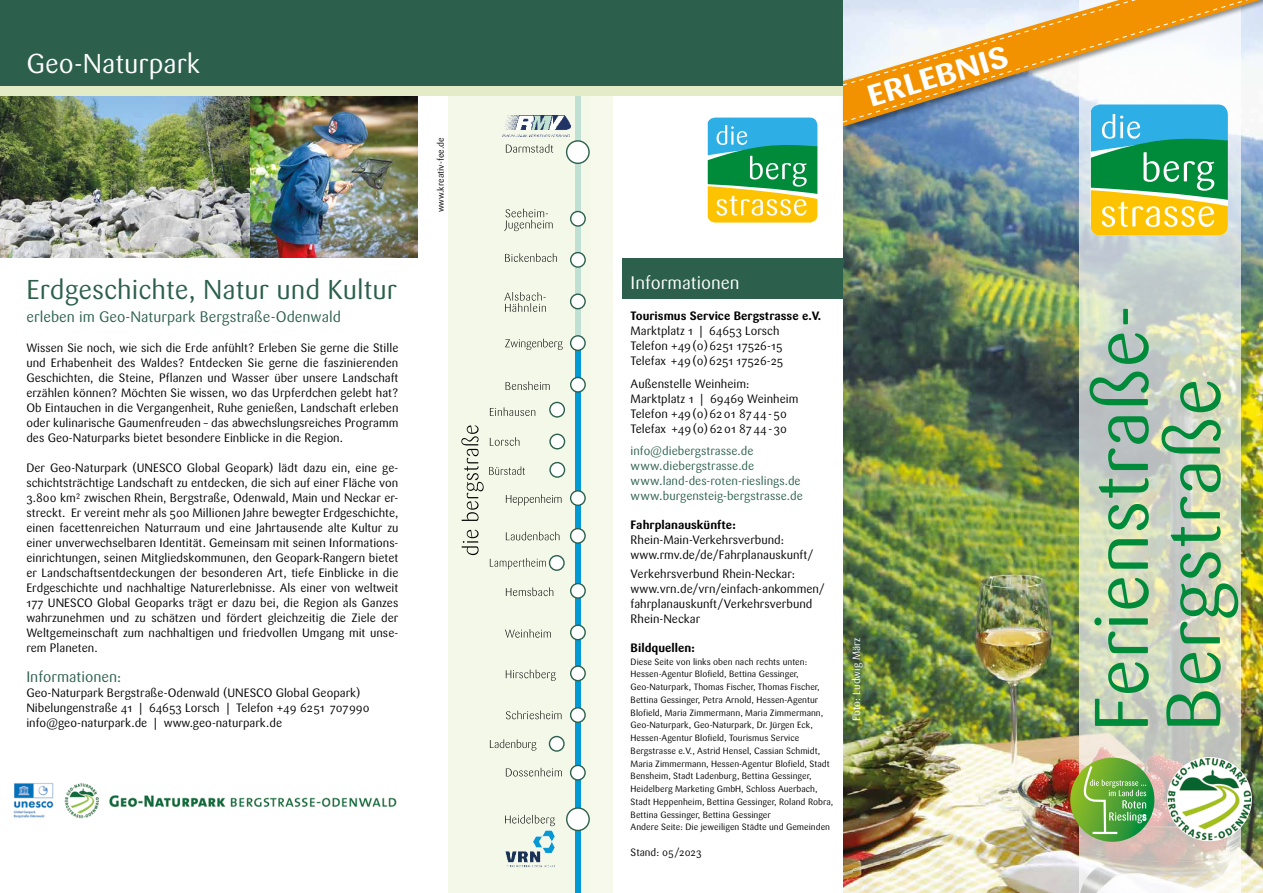
<style>
.page{position:relative;width:1263px;height:893px;background:#fff}
.page>*{position:absolute;margin:0;border:0;box-sizing:border-box;transform-origin:0 0}
.t1{font:75px "Sari";color:#008b3b}
.t2{font:700 30px "Sari";color:#fff;scale:1.12 1}
.t3{font:27px "Sari";color:#2c604d}
.t4{font:27px "Sari";color:#fff}
.t5{font:18px "Sari";color:#fff}
.t6{font:15px "Sari";color:#2c604d}
.t7{font:12px/15px "Sari";color:#000}
.t8{font:12px/15px "Sari";color:#2c604d}
.t9{font:700 12px "Sari";color:#000}
.t10{font:10.5px "Sari";color:#fff}
.t11{font:10.5px "Sari";color:#000}
.t12{font:9px/12.8px "Sari";color:#000}
</style>
<div class="page">
<img style="left:0;top:96px;width:418px;height:161px">
<div style="left:0;top:0;width:843px;height:88px;background:#2c604d"></div>
<img style="left:843px;top:133px;width:420px;height:760px">
<svg style="left:1079px;top:133px;width:161px;height:760px;background:#d2d5c5"></svg>
<svg style="left:1091px;top:133px;width:137px;height:103px;background:#7cb256"></svg>
<img style="left:1064px;top:758px;width:96px;height:89px">
<img style="left:1167px;top:757px;width:85px;height:84px;border-radius:42px">
<img style="left:13px;top:783px;width:384px;height:36px">
<div style="left:841px;top:0;width:422px;height:133px;background:#000;opacity:.43"></div>
<svg style="left:843px;top:123px;width:417px;height:3px"></svg>
<svg style="left:842px;top:0;width:421px;height:123px"></svg>
<svg style="left:708px;top:117px;width:109px;height:106px;background:#6eb276"></svg>
<div style="left:622px;top:258px;width:221px;height:41px;background:#2c604d"></div>
<div style="left:448px;top:96px;width:144px;height:797px;background:#f4f8e9"></div>
<div style="left:575px;top:96px;width:6px;height:244px;background:#c0e0d3"></div>
<div style="left:575px;top:350px;width:6px;height:543px;background:#039ad4"></div>
<img style="left:502px;top:116px;width:68px;height:20px">
<img style="left:505px;top:830px;width:50px;height:37px">
<div style="left:567px;top:808px;width:22px;height:22px;background:#fff;border-radius:50%"></div>
<div style="left:566px;top:807px;width:24px;height:24px;border:1px solid #2c604d;border-radius:50%"></div>
<svg style="left:506px;top:144px;width:47px;height:9px"></svg>
<svg style="left:505px;top:815px;width:50px;height:11px"></svg>
<div style="left:571px;top:491px;width:14px;height:14px;background:#fff;border-radius:50%"></div>
<div style="left:570px;top:490px;width:16px;height:16px;border:1px solid #2c604d;border-radius:50%"></div>
<div style="left:571px;top:336px;width:14px;height:14px;background:#fff;border-radius:50%"></div>
<div style="left:570px;top:335px;width:16px;height:16px;border:1px solid #2c604d;border-radius:50%"></div>
<svg style="left:571px;top:294px;width:14px;height:15px"></svg>
<div style="left:570px;top:293px;width:16px;height:16px;border:1px solid #2c604d;border-radius:50%"></div>
<div style="left:571px;top:253px;width:14px;height:14px;background:#fff;border-radius:50%"></div>
<div style="left:570px;top:252px;width:16px;height:16px;border:1px solid #2c604d;border-radius:50%"></div>
<div style="left:571px;top:212px;width:14px;height:14px;background:#fff;border-radius:50%"></div>
<div style="left:570px;top:211px;width:16px;height:16px;border:1px solid #2c604d;border-radius:50%"></div>
<div style="left:571px;top:529px;width:14px;height:14px;background:#fff;border-radius:50%"></div>
<div style="left:570px;top:528px;width:16px;height:16px;border:1px solid #2c604d;border-radius:50%"></div>
<div style="left:571px;top:584px;width:14px;height:14px;background:#fff;border-radius:50%"></div>
<div style="left:570px;top:583px;width:16px;height:16px;border:1px solid #2c604d;border-radius:50%"></div>
<svg style="left:571px;top:625px;width:14px;height:15px"></svg>
<div style="left:570px;top:624px;width:16px;height:16px;border:1px solid #2c604d;border-radius:50%"></div>
<svg style="left:571px;top:666px;width:14px;height:15px"></svg>
<div style="left:570px;top:665px;width:16px;height:16px;border:1px solid #2c604d;border-radius:50%"></div>
<svg style="left:571px;top:765px;width:14px;height:15px"></svg>
<div style="left:570px;top:765px;width:16px;height:16px;border:1px solid #2c604d;border-radius:50%"></div>
<svg style="left:506px;top:587px;width:47px;height:9px"></svg>
<svg style="left:505px;top:629px;width:46px;height:9px"></svg>
<svg style="left:506px;top:670px;width:50px;height:11px"></svg>
<svg style="left:506px;top:768px;width:56px;height:8px"></svg>
<svg style="left:549px;top:736px;width:15px;height:15px"></svg>
<div style="left:549px;top:736px;width:16px;height:16px;border:1px solid #2c604d;border-radius:50%"></div>
<svg style="left:490px;top:739px;width:46px;height:12px"></svg>
<svg style="left:550px;top:434px;width:14px;height:15px"></svg>
<div style="left:549px;top:434px;width:16px;height:15px;border:1px solid #2c604d;border-radius:50%"></div>
<div style="left:571px;top:377px;width:14px;height:15px;background:#fff;border-radius:50%"></div>
<div style="left:570px;top:377px;width:16px;height:16px;border:1px solid #2c604d;border-radius:50%"></div>
<svg style="left:506px;top:381px;width:44px;height:9px"></svg>
<svg style="left:505px;top:339px;width:58px;height:11px"></svg>
<svg style="left:504px;top:209px;width:48px;height:22px"></svg>
<svg style="left:504px;top:292px;width:42px;height:20px"></svg>
<div style="left:567px;top:141px;width:22px;height:22px;background:#fff;border-radius:50%"></div>
<div style="left:566px;top:140px;width:24px;height:24px;border:1px solid #2c604d;border-radius:50%"></div>
<div style="left:571px;top:708px;width:14px;height:14px;background:#fff;border-radius:50%"></div>
<div style="left:570px;top:707px;width:16px;height:16px;border:1px solid #2c604d;border-radius:50%"></div>
<svg style="left:506px;top:711px;width:55px;height:8px"></svg>
<svg style="left:505px;top:253px;width:52px;height:9px"></svg>
<svg style="left:550px;top:402px;width:14px;height:15px"></svg>
<div style="left:549px;top:402px;width:16px;height:16px;border:1px solid #2c604d;border-radius:50%"></div>
<svg style="left:490px;top:407px;width:45px;height:9px"></svg>
<svg style="left:550px;top:463px;width:14px;height:14px"></svg>
<div style="left:549px;top:462px;width:16px;height:16px;border:1px solid #2c604d;border-radius:50%"></div>
<svg style="left:461px;top:425px;width:100px;height:144px"></svg>
<svg style="left:549px;top:556px;width:15px;height:14px"></svg>
<div style="left:549px;top:555px;width:16px;height:16px;border:1px solid #2c604d;border-radius:50%"></div>
<div style="left:591px;top:96px;width:22px;height:797px;background:#f6f9ec"></div>
<div style="left:0;top:86px;width:843px;height:10px;background:#e3ecc6"></div>
<h3 class="t4" style="left:26px;top:48px;width:175px">Geo-Naturpark</h3>
<h3 class="t3" style="left:27px;top:274px;width:372px">Erdgeschichte, Natur und Kultur</h3>
<p class="t6" style="left:27px;top:308px;width:316px">erleben im Geo-Naturpark Bergstraße-Odenwald</p>
<p class="t7" style="left:26px;top:340px;width:374px;text-align:justify">Wissen Sie noch, wie sich die Erde anfühlt? Erleben Sie gerne die Stille und Erhabenheit des Waldes? Entdecken Sie gerne die faszinierenden Geschichten, die Steine, Pflanzen und Wasser über unsere Landschaft erzählen können? Möchten Sie wissen, wo das Urpferdchen gelebt hat?<br>Ob Eintauchen in die Vergangenheit, Ruhe genießen, Landschaft erleben oder kulinarische Gaumenfreuden – das abwechslungsreiches Programm des Geo-Naturparks bietet besondere Einblicke in die Region.</p>
<p class="t7" style="left:26px;top:460px;width:374px;text-align:justify">Der Geo-Naturpark (UNESCO Global Geopark) lädt dazu ein, eine ge&shy;schichtsträchtige Landschaft zu entdecken, die sich auf einer Fläche von 3.800 km² zwischen Rhein, Bergstraße, Odenwald, Main und Neckar er&shy;streckt. Er vereint mehr als 500 Millionen Jahre bewegter Erdgeschichte, einen facettenreichen Naturraum und eine Jahrtausende alte Kultur zu einer unverwechselbaren Identität. Gemeinsam mit seinen Informations&shy;einrichtungen, seinen Mitgliedskommunen, den Geopark-Rangern bietet er Landschaftsentdeckungen der besonderen Art, tiefe Einblicke in die Erdgeschichte und nachhaltige Naturerlebnisse. Als einer von weltweit 177 UNESCO Global Geoparks trägt er dazu bei, die Region als Ganzes wahrzunehmen und zu schätzen und fördert gleichzeitig die Ziele der Weltgemeinschaft zum nachhaltigen und friedvollen Umgang mit unse&shy;rem Planeten.</p>
<p class="t6" style="left:26px;top:668px;width:96px">Informationen:</p>
<p class="t7" style="left:26px;top:685px;width:345px">Geo-Naturpark Bergstraße-Odenwald (UNESCO Global Geopark)<br>Nibelungenstraße 41 | 64653 Lorsch | Telefon +49 6251 707990 info@geo-naturpark.de | www.geo-naturpark.de</p>
<p class="t12" style="left:434px;top:212px;width:77px;rotate:-90deg">www.kreativ-fee.de</p>
<h2 class="t2" style="left:863px;top:79px;width:131px;rotate:-16deg">ERLEBNIS</h2>
<h3 class="t5" style="left:631px;top:272px;width:111px">Informationen</h3>
<p class="t9" style="left:631px;top:309px;width:192px">Tourismus Service Bergstrasse e.V.</p>
<p class="t7" style="left:631px;top:324px;width:154px">Marktplatz 1 | 64653 Lorsch<br>Telefon +49(0)6251 17526-15<br>Telefax +49(0)6251 17526-25</p>
<p class="t7" style="left:631px;top:376px;width:169px">Außenstelle Weinheim:<br>Marktplatz 1 | 69469 Weinheim<br>Telefon +49(0)6201 8744-50<br>Telefax +49(0)6201 8744-30</p>
<p class="t8" style="left:631px;top:444px;width:174px">info@diebergstrasse.de www.diebergstrasse.de www.land-des-roten-rieslings.de www.burgensteig-bergstrasse.de</p>
<p class="t9" style="left:631px;top:518px;width:107px">Fahrplanauskünfte:</p>
<p class="t7" style="left:631px;top:532px;width:184px">Rhein-Main-Verkehrsverbund: www.rmv.de/de/Fahrplanauskunft/</p>
<p class="t7" style="left:631px;top:567px;width:196px">Verkehrsverbund Rhein-Neckar: www.vrn.de/vrn/einfach-ankommen/ fahrplanauskunft/Verkehrsverbund<br>Rhein-Neckar</p>
<p class="t9" style="left:631px;top:640px;width:66px">Bildquellen:</p>
<p class="t12" style="left:631px;top:655px;width:204px">Diese Seite von links oben nach rechts unten:<br>Hessen-Agentur Blofield, Bettina Gessinger, Geo-Naturpark, Thomas Fischer, Thomas Fischer, Bettina Gessinger, Petra Arnold, Hessen-Agentur Blofield, Maria Zimmermann, Maria Zimmermann, Geo-Naturpark, Geo-Naturpark, Dr. Jürgen Eck, Hessen-Agentur Blofield, Tourismus Service Bergstrasse e.V., Astrid Hensel, Cassian Schmidt, Maria Zimmermann, Hessen-Agentur Blofield, Stadt Bensheim, Stadt Ladenburg, Bettina Gessinger, Heidelberg Marketing GmbH, Schloss Auerbach, Stadt Heppenheim, Bettina Gessinger, Roland Robra, Bettina Gessinger, Bettina Gessinger<br>Andere Seite: Die jeweiligen Städte und Gemeinden</p>
<p class="t11" style="left:631px;top:846px;width:72px">Stand: 05/2023</p>
<p class="t10" style="left:850px;top:721px;width:85px;rotate:-90deg">Foto: Ludwig März</p>
<h1 class="t1" style="left:1078px;top:732px;width:429px;rotate:-90deg">Ferienstraße-</h1>
<h1 class="t1" style="left:1150px;top:732px;width:355px;rotate:-90deg">Bergstraße</h1>
</div>
